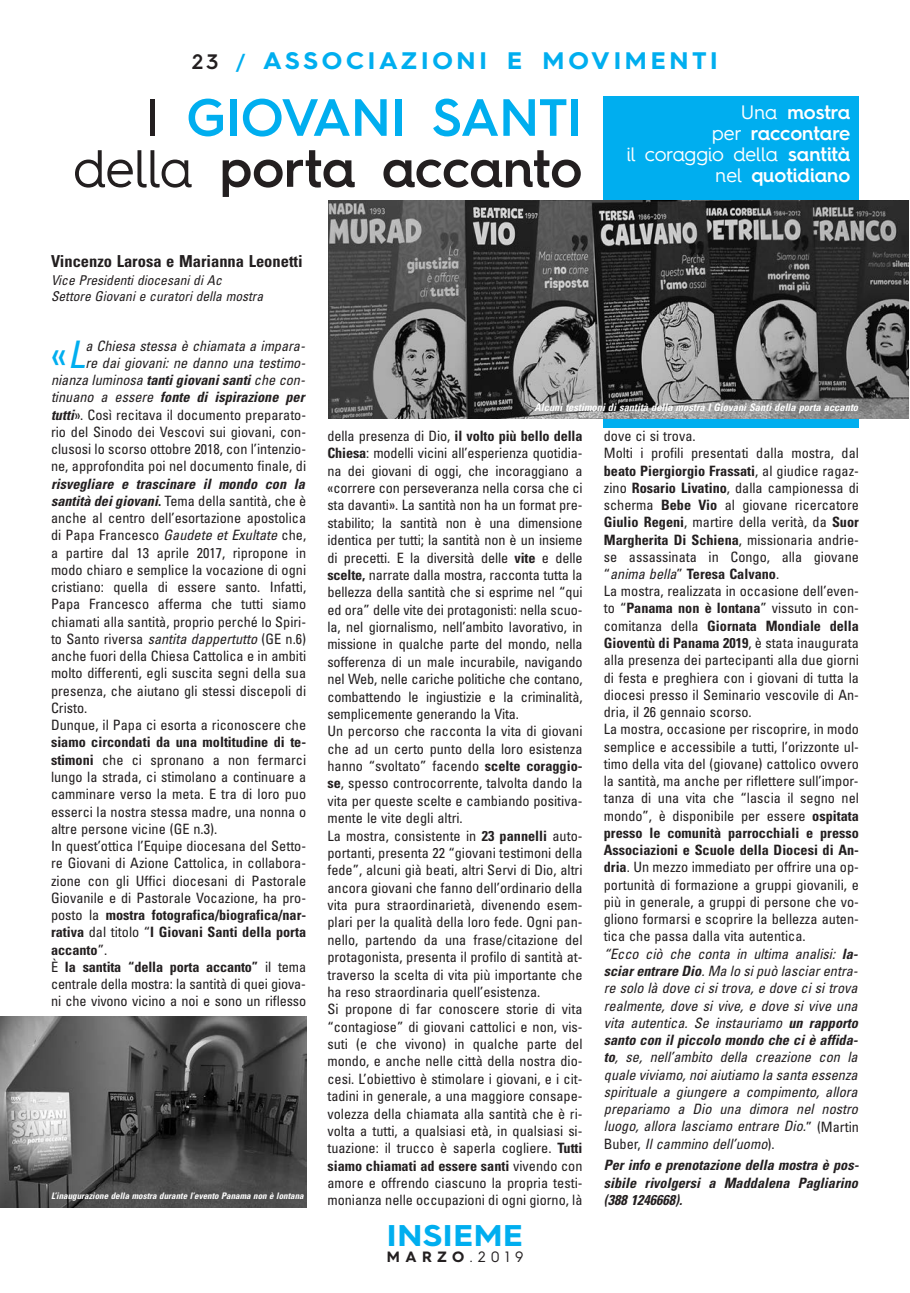
<style>
.page{position:relative;width:910px;height:1293px;background:#fff}
.page>*{position:absolute;margin:0;border:0;box-sizing:border-box;transform-origin:0 0}
.t1{font:600 52.5px/51px "Hurme Geometric Sans 4";color:#00aeef;text-align:right}
.t2{font:condensed 37.95px "Univers";color:#00aeef}
.t3{font:700 30px "Hurme Geometric Sans 4";letter-spacing:.02em;color:#00aeef;scale:1.1 1}
.t4{font:700 24px "Hurme Geometric Sans 4";letter-spacing:.15em;color:#00aeef;scale:1.05 1}
.t5{font:600 19.5px/21px "Hurme Geometric Sans 4";letter-spacing:-.01em;color:#fff;text-align:right}
.t6{font:700 condensed 16.5px "Univers";color:#231f20}
.t7{font:700 15px "Hurme Geometric Sans 4";letter-spacing:.36em;color:#231f20}
.t8{font:condensed 14.25px/17.2px "Univers";color:#231f20}
.t9{font:italic 700 condensed 14.25px/17.2px "Univers";color:#231f20;text-align:justify}
.t10{font:italic condensed 13.5px/16.2px "Univers";color:#231f20}
.t11{font:italic 700 condensed 10.5px "Univers";color:#fff}
.t12{font:italic 700 condensed 9px "Univers";color:#fff}
.s1{font-weight:600;font-size:21px;color:#231f20}
.s2{font-weight:600;font-size:21px}
.s3{font-weight:400;color:#231f20}
.s4{color:#231f20}
.s5{font-weight:400}
.s6{font-style:italic}
.s7{font-weight:700;font-style:italic}
.s8{font-weight:700}
</style>
<div class="page">
<div style="left:604px;top:96px;width:255px;height:331px;background:#00aeef"></div>
<img style="left:328px;top:200px;width:581px;height:218px">
<img style="left:0;top:1016px;width:306px;height:192px">
<h3 class="t4" style="left:192px;top:47px;width:502px"><span class="s1">23</span> <span class="s2">/</span> ASSOCIAZIONI E MOVIMENTI</h3>
<h1 class="t1" style="left:73px;top:96px;width:511px"><span class="s3">I</span> GIOVANI SANTI <span class="s3">della</span> <span class="s4">porta accanto</span></h1>
<h3 class="t5" style="left:627px;top:103px;width:225px"><span class="s5">Una</span> mostra<br><span class="s5">per</span> raccontare<br><span class="s5">il coraggio della</span> santità <span class="s5">nel</span> quotidiano</h3>
<p class="t6" style="left:51px;top:255px;width:253px">Vincenzo Larosa e Marianna Leonetti</p>
<p class="t10" style="left:51px;top:273px;width:216px">Vice Presidenti diocesani di Ac<br>Settore Giovani e curatori della mostra</p>
<p class="t8" style="left:51px;top:338px;width:258px;text-align:right"><span class="s6">a Chiesa stessa è chiamata a impara-<br>re dai giovani: ne danno una testimo&shy;nianza luminosa</span> <span class="s7">tantigiovanisanti</span> <span class="s6">che con&shy;tinuano a essere</span> <span class="s7">fonte di ispirazione per tutti</span>». Così recitava il documento preparato&shy;rio del Sinodo dei Vescovi sui giovani, con&shy;clusosi lo scorso ottobre 2018, con l’intenzio&shy;ne, approfondita poi nel documento finale, di</p>
<p class="t8" style="left:51px;top:476px;width:258px"><span class="s7">risvegliare e trascinare il mondo con la santità deigiovani</span><span class="s8">.</span> Tema della santità, che è anche al centro dell’esortazione apostolica di Papa Francesco <span class="s6">Gaudete et Exultate</span>che, a partire dal 13 aprile 2017, ripropone in modo chiaro e semplice la vocazione di ogni cristiano: quella di essere santo. Infatti, Papa Francesco afferma che tutti siamo chiamati alla santità, proprio perché lo Spiri&shy;to Santo riversa <span class="s6">santita dappertutto</span>(GE n.6) anche fuori della Chiesa Cattolica e in ambiti molto differenti, egli suscita segni della sua presenza, che aiutano gli stessi discepoli di Cristo.<br>Dunque, il Papa ci esorta a riconoscere che</p>
<p class="t8" style="left:51px;top:735px;width:257px"><span class="s8">siamo circondati da una moltitudine di te&shy;stimoni</span> che ci spronano a non fermarci lungo la strada, ci stimolano a continuare a camminare verso la meta. E tra di loro puo esserci la nostra stessa madre, una nonna o altre persone vicine (GE n.3).<br>In quest’ottica l’Equipe diocesana del Setto&shy;re Giovani di Azione Cattolica, in collabora&shy;zione con gli Uffici diocesani di Pastorale Giovanile e di Pastorale Vocazione, ha pro&shy;posto la <span class="s8">mostra fotografica/biografica/nar&shy;rativa</span> dal titolo “<span class="s8">I Giovani Santi della porta accanto</span>”.<br>È <span class="s8">la santita “della porta accanto”</span> il tema centrale della mostra: la santità di quei giova&shy;ni che vivono vicino a noi e sono un riflesso</p>
<h2 class="t2" style="left:51px;top:340px;width:35px">«<span class="s6">L</span></h2>
<p class="t12" style="left:51px;top:1193px;width:256px">L’inaugurazione della mostra durante l’evento Panama non è lontana</p>
<p class="t11" style="left:534px;top:403px;width:327px">Alcuni testimoni di santità della mostra I Giovani Santi della porta accanto</p>
<p class="t8" style="left:327px;top:428px;width:257px">della presenza di Dio, <span class="s8">il volto più bello della Chiesa</span>: modelli vicini all’esperienza quotidia&shy;na dei giovani di oggi, che incoraggiano a «correre con perseveranza nella corsa che ci sta davanti». La santità non ha un format pre&shy;stabilito; la santità non è una dimensione identica per tutti; la santità non è un insieme di precetti. E la diversità delle <span class="s8">vite</span> e delle <span class="s8">scelte,</span> narrate dalla mostra, racconta tutta la bellezza della santità che si esprime nel “qui ed ora” delle vite dei protagonisti: nella scuo&shy;la, nel giornalismo, nell’ambito lavorativo, in missione in qualche parte del mondo, nella sofferenza di un male incurabile, navigando nel Web, nelle cariche politiche che contano, combattendo le ingiustizie e la criminalità, semplicemente generando la Vita.<br>Un percorso che racconta la vita di giovani che ad un certo punto della loro esistenza hanno “svoltato” facendo <span class="s8">scelte coraggio&shy;se</span>, spesso controcorrente, talvolta dando la vita per queste scelte e cambiando positiva&shy;mente le vite degli altri.<br>La mostra, consistente in <span class="s8">23 pannelli</span> auto&shy;portanti, presenta 22 “giovani testimoni della fede”, alcuni già beati, altri Servi di Dio, altri ancora giovani che fanno dell’ordinario della vita pura straordinarietà, divenendo esem&shy;plari per la qualità della loro fede. Ogni pan&shy;nello, partendo da una frase/citazione del protagonista, presenta il profilo di santità at&shy;traverso la scelta di vita più importante che ha reso straordinaria quell’esistenza.<br>Si propone di far conoscere storie di vita “contagiose” di giovani cattolici e non, vis&shy;suti (e che vivono) in qualche parte del mondo, e anche nelle città della nostra dio&shy;cesi. L’obiettivo è stimolare i giovani, e i cit&shy;tadini in generale, a una maggiore consape&shy;volezza della chiamata alla santità che è ri&shy;volta a tutti, a qualsiasi età, in qualsiasi si&shy;tuazione: il trucco è saperla cogliere. <span class="s8">Tutti siamo chiamati ad essere santi</span> vivendo con amore e offrendo ciascuno la propria testi&shy;monianza nelle occupazioni di ogni giorno, là</p>
<p class="t8" style="left:604px;top:429px;width:258px">dove ci si trova.<br>Molti i profili presentati dalla mostra, dal <span class="s8">beato Piergiorgio Frassati</span>, al giudice ragaz&shy;zino <span class="s8">Rosario Livatino</span>, dalla campionessa di scherma <span class="s8">Bebe Vio</span> al giovane ricercatore <span class="s8">Giulio Regeni</span>, martire della verità, da <span class="s8">Suor Margherita Di Schiena</span>, missionaria andrie&shy;se assassinata in Congo, alla giovane “<span class="s6">anima bella</span>” <span class="s8">Teresa Calvano</span>.<br>La mostra, realizzata in occasione dell’even&shy;to “<span class="s8">Panama non è lontana</span>” vissuto in con&shy;comitanza della <span class="s8">Giornata Mondiale della Gioventù di Panama 2019</span>, è stata inaugurata alla presenza dei partecipanti alla due giorni di festa e preghiera con i giovani di tutta la diocesi presso il Seminario vescovile di An&shy;dria, il 26 gennaio scorso.<br>La mostra, occasione per riscoprire, in modo semplice e accessibile a tutti, l’orizzonte ul&shy;timo della vita del (giovane) cattolico ovvero la santità, ma anche per riflettere sull’impor&shy;tanza di una vita che “lascia il segno nel mondo”, è disponibile per essere <span class="s8">ospitata presso le comunità parrocchiali e presso Associazioni e Scuole della Diocesi di An&shy;dria</span>. Un mezzo immediato per offrire una op&shy;portunità di formazione a gruppi giovanili, e più in generale, a gruppi di persone che vo&shy;gliono formarsi e scoprire la bellezza auten&shy;tica che passa dalla vita autentica.<br><span class="s6">“Ecco ciò che conta in ultima analisi:</span> <span class="s7">la&shy;sciarentrare Dio</span><span class="s6">.Ma lo sipuò lasciarentra&shy;re solo là dove ci si trova, e dove ci si trova realmente, dove si vive, e dove si vive una vita autentica. Se instauriamo</span> <span class="s7">un rapporto santo con il piccolo mondo che ci è affida&shy;to</span><span class="s6">, se, nell’ambito della creazione con la quale viviamo,noiaiutiamo la santa essenza spirituale a giungere a compimento, allora prepariamo a Dio una dimora nel nostro luogo, allora lasciamo entrare Dio.</span>” ( M a rt i n B u b e r, <span class="s6">Il cammino dell’uomo</span>) .</p>
<p class="t9" style="left:604px;top:1158px;width:259px">Per info e prenotazione della mostra è pos&shy;sibile rivolgersi a Maddalena Pagliarino (388 1246668).</p>
<h3 class="t3" style="left:387px;top:1217px;width:125px">INSIEME</h3>
<p class="t7" style="left:387px;top:1248px;width:138px">MARZO<span class="s5">.2019</span></p>
</div>
